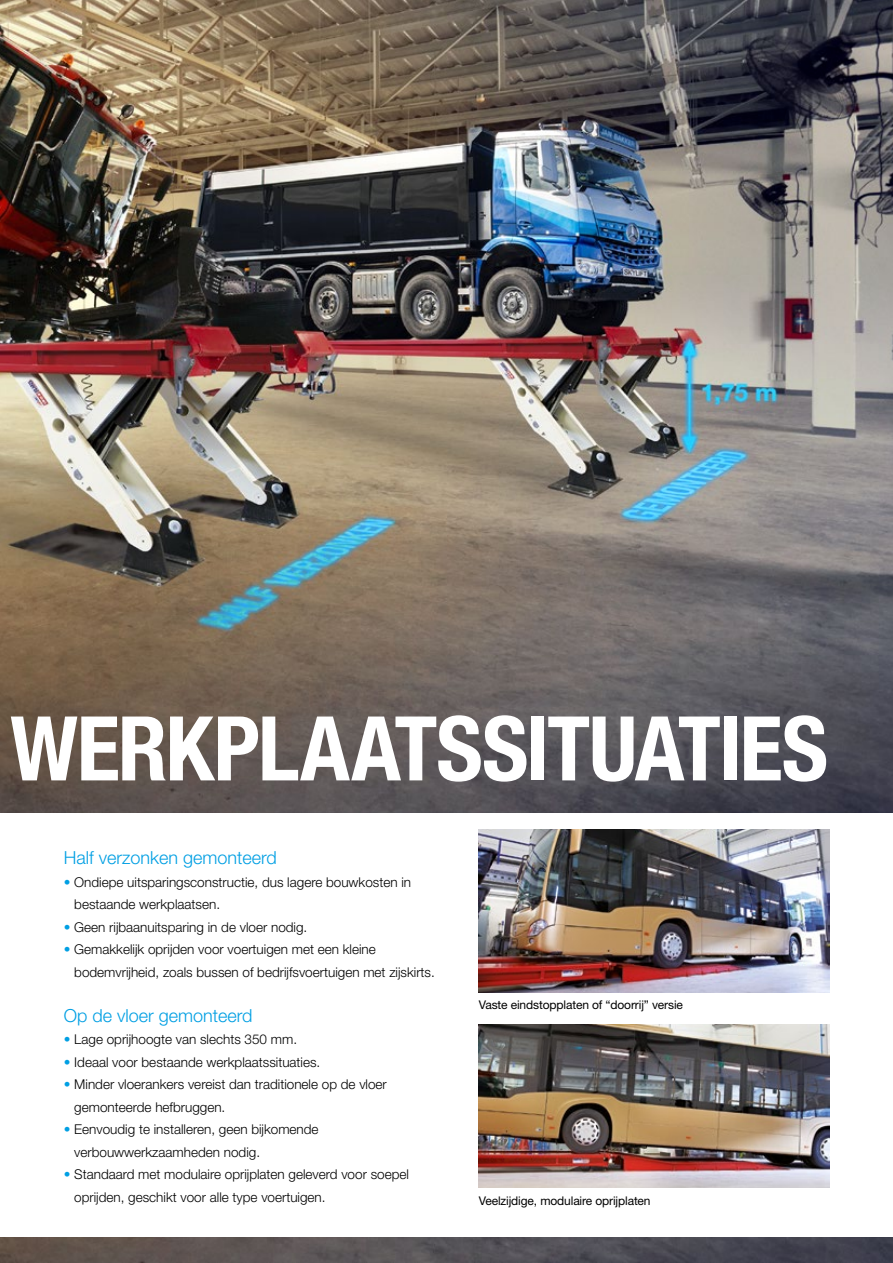
<style>
.page{position:relative;width:893px;height:1263px;background:#fff}
.page>*{position:absolute;margin:0;border:0;box-sizing:border-box;transform-origin:0 0}
.t1{font:700 condensed 89.4px "Helvetica Neue LT Std";letter-spacing:-.02em;color:#fff}
.t2{font:300 18px "Helvetica Neue LT Std";color:#009fe3}
.t3{font:300 13.5px/22.5px "Helvetica Neue LT Std";color:#000}
.t4{font:12px "Helvetica Neue LT Std";letter-spacing:-.01em;color:#000}
.s1{color:#009fe3}
</style>
<div class="page">
<img style="left:479px;top:830px;width:350px;height:162px">
<img style="left:479px;top:1025px;width:350px;height:162px">
<img style="left:0;top:1237px;width:893px;height:26px">
<img style="left:0;top:0;width:893px;height:812px">
<h1 class="t1" style="left:10px;top:694px;width:819px">WERKPLAATSSITUATIES</h1>
<h2 class="t2" style="left:64px;top:847px;width:215px">Half verzonken gemonteerd</h2>
<p class="t3" style="left:74px;top:870px;width:338px;text-indent:-11px"><span class="s1">•</span> Ondiepe uitsparingsconstructie, dus lagere bouwkosten in bestaande werkplaatsen.</p>
<p class="t3" style="left:64px;top:915px;width:245px"><span class="s1">•</span> Geen rijbaanuitsparing in de vloer nodig.</p>
<p class="t3" style="left:74px;top:938px;width:362px;text-indent:-11px"><span class="s1">•</span> Gemakkelijk oprijden voor voertuigen met een kleine bodemvrijheid, zoals bussen of bedrijfsvoertuigen met zijskirts.</p>
<h2 class="t2" style="left:64px;top:1004px;width:190px">Op de vloer gemonteerd</h2>
<p class="t3" style="left:64px;top:1028px;width:235px"><span class="s1">•</span> Lage oprijhoogte van slechts 350 mm.</p>
<p class="t3" style="left:64px;top:1050px;width:258px"><span class="s1">•</span> Ideaal voor bestaande werkplaatssituaties.</p>
<p class="t3" style="left:74px;top:1073px;width:314px;text-indent:-11px"><span class="s1">•</span> Minder vloerankers vereist dan traditionele op de vloer gemonteerde hefbruggen.</p>
<p class="t3" style="left:74px;top:1118px;width:246px;text-indent:-11px"><span class="s1">•</span> Eenvoudig te installeren, geen bijkomende verbouwwerkzaamheden nodig.</p>
<p class="t3" style="left:74px;top:1163px;width:336px;text-indent:-11px"><span class="s1">•</span> Standaard met modulaire oprijplaten geleverd voor soepel oprijden, geschikt voor alle type voertuigen.</p>
<p class="t4" style="left:479px;top:998px;width:206px">Vaste eindstopplaten of “doorrij” versie</p>
<p class="t4" style="left:479px;top:1194px;width:173px">Veelzijdige, modulaire oprijplaten</p>
</div>
